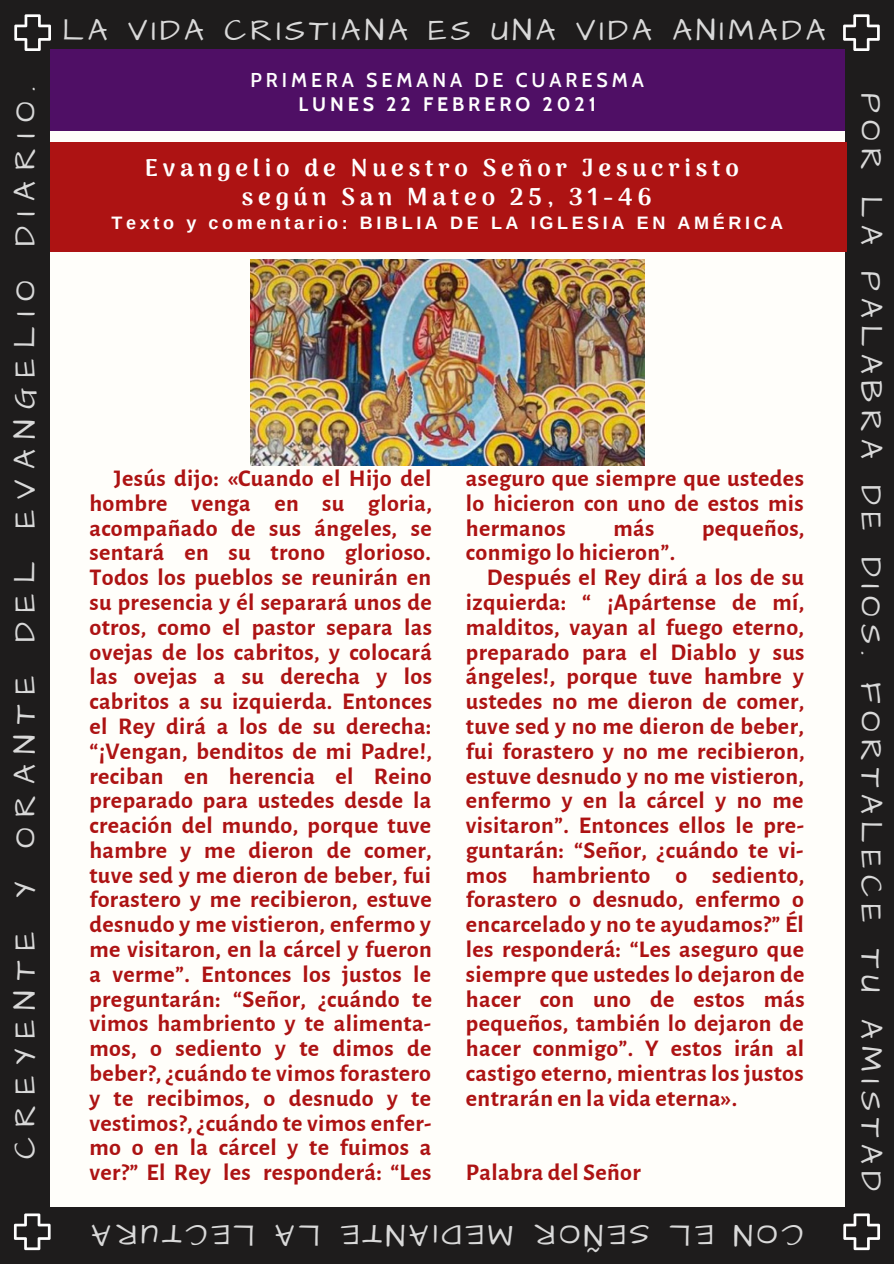
<style>
.page{position:relative;width:894px;height:1264px;background:#fff}
.page>*{position:absolute;margin:0;border:0;box-sizing:border-box;transform-origin:0 0}
.t1{font:30.9px "Architects Daughter";letter-spacing:.23em;color:#d9d9d9}
.t2{font:30.9px "Architects Daughter";letter-spacing:.345em;color:#d9d9d9}
.t3{font:30.9px "Architects Daughter";letter-spacing:.13em;color:#d9d9d9}
.t4{font:30.9px "Architects Daughter";letter-spacing:.125em;color:#d9d9d9}
.t5{font:900 24.15px "Arima Madurai";letter-spacing:.2em;color:#fff}
.t6{font:700 24px/24.8px "Alegreya Sans";letter-spacing:.015em;color:#ad1313;text-align:justify}
.t7{font:600 19.5px "Cabin";letter-spacing:.2em;color:#fff}
.t8{font:700 19.5px "Cabin";letter-spacing:.2em;color:#fff}
.t9{font:700 18px "Arimo";letter-spacing:.2em;color:#fff}
</style>
<div class="page">
<div style="left:0;top:0;width:893px;height:1263px;background:#1e1c1c"></div>
<div style="left:51px;top:65px;width:794px;height:1141px;background:#fffefa"></div>
<div style="left:51px;top:50px;width:793px;height:81px;background:#4f0f65"></div>
<svg style="left:842px;top:14px;width:37px;height:37px"></svg>
<svg style="left:843px;top:1213px;width:36px;height:37px"></svg>
<svg style="left:14px;top:1213px;width:37px;height:37px"></svg>
<svg style="left:14px;top:14px;width:37px;height:37px"></svg>
<div style="left:51px;top:142px;width:795px;height:110px;background:#ad1313"></div>
<img style="left:250px;top:260px;width:394px;height:205px">
<p class="t2" style="left:4px;top:1159px;width:1074px;rotate:-90deg">CREYENTE Y ORANTE DEL EVANGELIO DIARIO.</p>
<p class="t3" style="left:62px;top:10px;width:764px">LA VIDA CRISTIANA ES UNA VIDA ANIMADA</p>
<p class="t7" style="left:250px;top:68px;width:395px">PRIMERA SEMANA DE CUARESMA</p>
<p class="t8" style="left:298px;top:92px;width:299px">LUNES 22 FEBRERO 2021</p>
<p class="t5" style="left:145px;top:154px;width:595px">Evangelio de Nuestro Señor Jesucristo</p>
<p class="t5" style="left:242px;top:182px;width:411px">según San Mateo 25, 31-46</p>
<p class="t9" style="left:112px;top:213px;width:673px">Texto y comentario: BIBLIA DE LA IGLESIA EN AMÉRICA</p>
<p class="t6" style="left:89px;top:466px;width:344px;text-indent:24px">Jesús dijo: «Cuando el Hijo del hombre venga en su gloria, acompañado de sus ángeles, se sentará en su trono glorioso.<br>Todos los pueblos se reunirán en su presencia y él separará unos de otros, como el pastor separa las ovejas de los cabritos, y colocará las ovejas a su derecha y los cabritos a su izquierda. Entonces el Rey dirá a los de su derecha: “¡Vengan, benditos de mi Padre!, reciban en herencia el Reino preparado para ustedes desde la creación del mundo, porque tuve hambre y me dieron de comer, tuve sed y me dieron de beber, fui forastero y me recibieron, estuve desnudo y me vistieron, enfermo y me visitaron, en la cárcel y fueron a verme”. Entonces los justos le preguntarán: “Señor, ¿cuándo te vimos hambriento y te alimenta&shy;mos, o sediento y te dimos de beber?, ¿cuándo te vimos forastero y te recibimos, o desnudo y te vestimos?, ¿cuándo te vimos enfer&shy;mo o en la cárcel y te fuimos a ver?” El Rey les responderá: “Les</p>
<p class="t6" style="left:466px;top:466px;width:339px">aseguro que siempre que ustedes lo hicieron con uno de estos mis hermanos</p>
<p class="t6" style="left:613px;top:516px;width:42px">más</p>
<p class="t6" style="left:702px;top:516px;width:104px">pequeños,</p>
<p class="t6" style="left:466px;top:541px;width:211px">conmigo lo hicieron”.</p>
<p class="t6" style="left:466px;top:565px;width:340px;text-indent:21px">Después el Rey dirá a los de su izquierda: “ ¡Apártense de mí, malditos, vayan al fuego eterno, preparado para el Diablo y sus ángeles!, porque tuve hambre y ustedes no me dieron de comer, tuve sed y no me dieron de beber, fui forastero y no me recibieron, estuve desnudo y no me vistieron, enfermo y en la cárcel y no me visitaron”. Entonces ellos le pre&shy;guntarán: “Señor, ¿cuándo te vi&shy;mos hambriento o sediento, forastero o desnudo, enfermo o encarcelado y no te ayudamos?” Él les responderá: “Les aseguro que siempre que ustedes lo dejaron de hacer con uno de estos más pequeños, también lo dejaron de hacer conmigo”. Y estos irán al castigo eterno, mientras los justos entrarán en la vida eterna».</p>
<p class="t6" style="left:466px;top:1160px;width:176px">Palabra del Señor</p>
<p class="t4" style="left:255px;top:1255px;width:165px;rotate:-180deg">LECTURA</p>
<p class="t1" style="left:320px;top:1255px;width:47px;rotate:-180deg">LA</p>
<p class="t1" style="left:513px;top:1255px;width:174px;rotate:-180deg">MED AI NTE</p>
<p class="t1" style="left:649px;top:1255px;width:117px;rotate:-180deg">SEÑOR</p>
<p class="t1" style="left:713px;top:1255px;width:45px;rotate:-180deg">EL</p>
<p class="t1" style="left:802px;top:1255px;width:71px;rotate:-180deg">CON</p>
<p class="t1" style="left:891px;top:93px;width:1099px;rotate:90deg">POR LA PALABRA DE DIOS. FORTALECE TU AMISTAD</p>
</div>
